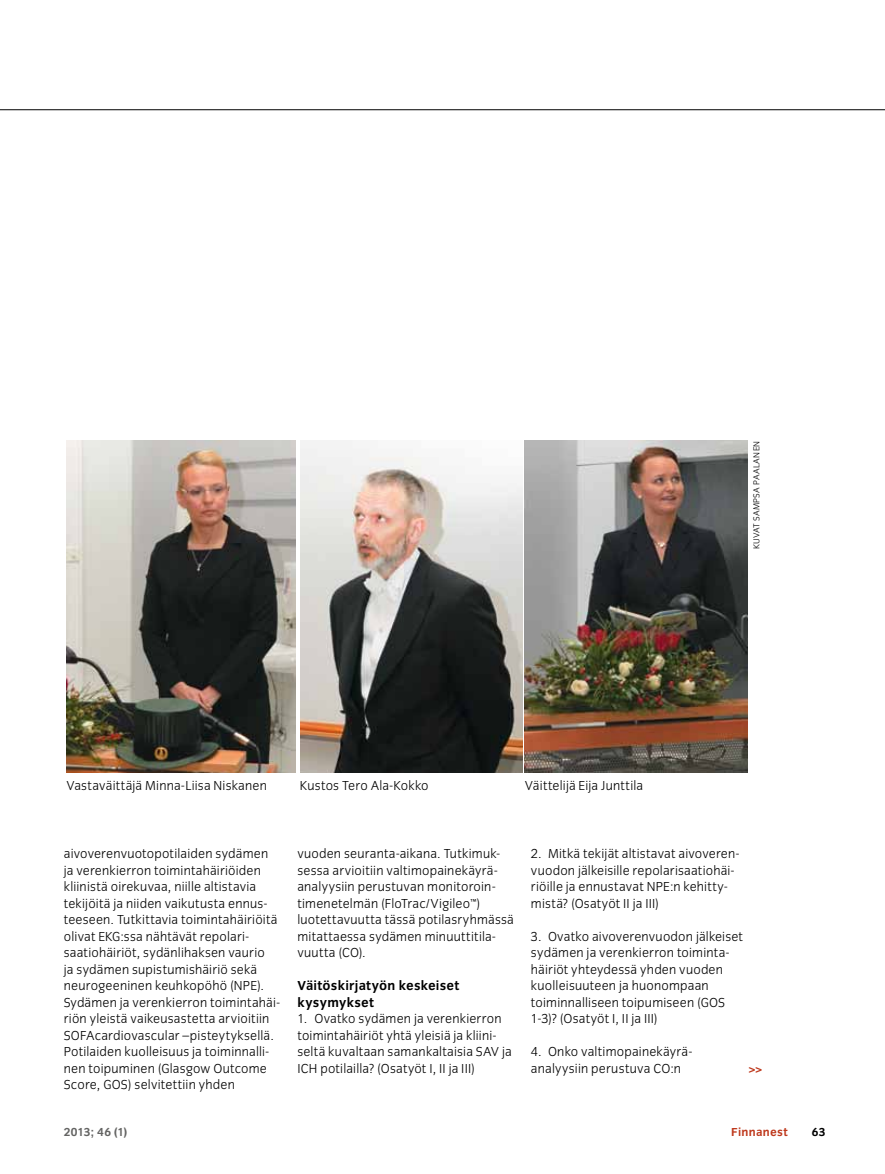
<style>
.page{position:relative;width:885px;height:1174px;background:#fff}
.page>*{position:absolute;margin:0;border:0;box-sizing:border-box;transform-origin:0 0}
.t1{font:300 13.5px/16.5px "Congress Sans";letter-spacing:.015em;color:#000}
.t2{font:700 13.5px/16.5px "Congress Sans";letter-spacing:.015em;color:#000}
.t3{font:700 12px "Congress Sans";color:#be381c}
.t4{font:700 12px "Congress Sans";letter-spacing:.015em;color:#646463}
.t5{font:700 12px "Congress Sans";color:#000}
.t6{font:300 9px "Congress Sans";letter-spacing:.03em;color:#000}
</style>
<div class="page">
<hr style="left:0;top:109px;width:884px;height:1px;background:#000">
<img style="left:525px;top:441px;width:222px;height:331px">
<img style="left:66px;top:441px;width:229px;height:331px">
<img style="left:301px;top:441px;width:221px;height:331px">
<p class="t1" style="left:66px;top:777px;width:202px">Vastaväittäjä Minna-Liisa Niskanen</p>
<p class="t1" style="left:300px;top:777px;width:130px">Kustos Tero Ala-Kokko</p>
<p class="t1" style="left:525px;top:777px;width:120px">Väittelijä Eija Junttila</p>
<p class="t6" style="left:751px;top:549px;width:109px;rotate:-90deg">Kuvat Sampsa Paalanen</p>
<p class="t1" style="left:64px;top:845px;width:218px">aivoverenvuotopotilaiden sydämen ja verenkierron toimintahäiriöiden kliinistä oirekuvaa, niille altistavia tekijöitä ja niiden vaikutusta ennus&shy;teeseen. Tutkittavia toimintahäiriöitä olivat EKG:ssa nähtävät repolari&shy;saatiohäiriöt, sydänlihaksen vaurio<br>ja sydämen supistumishäiriö sekä neurogeeninen keuhkopöhö (NPE).<br>Sydämen ja verenkierron toimintahäi&shy;riön yleistä vaikeusastetta arvioitiin SOFAcardiovascular –pisteytyksellä.<br>Potilaiden kuolleisuus ja toiminnalli&shy;nen toipuminen (Glasgow Outcome Score, GOS) selvitettiin yhden</p>
<p class="t1" style="left:297px;top:845px;width:218px">vuoden seuranta-aikana. Tutkimuk&shy;sessa arvioitiin valtimopainekäyrä&shy;analyysiin perustuvan monitoroin&shy;timenetelmän (FloTrac/Vigileo™) luotettavuutta tässä potilasryhmässä mitattaessa sydämen minuuttitila&shy;vuutta (CO).</p>
<p class="t2" style="left:297px;top:977px;width:163px">Väitöskirjatyön keskeiset kysymykset</p>
<p class="t1" style="left:297px;top:1010px;width:216px">1. Ovatko sydämen ja verenkierron toimintahäiriöt yhtä yleisiä ja kliini&shy;seltä kuvaltaan samankaltaisia SAV ja ICH potilailla? (Osatyöt I, II ja III)</p>
<p class="t1" style="left:531px;top:845px;width:210px">2. Mitkä tekijät altistavat aivoveren&shy;vuodon jälkeisille repolarisaatiohäi&shy;riöille ja ennustavat NPE:n kehitty&shy;mistä? (Osatyöt II ja III)</p>
<p class="t1" style="left:531px;top:928px;width:213px">3. Ovatko aivoverenvuodon jälkeiset sydämen ja verenkierron toiminta&shy;häiriöt yhteydessä yhden vuoden kuolleisuuteen ja huonompaan toiminnalliseen toipumiseen (GOS 1-3)? (Osatyöt I, II ja III)</p>
<p class="t1" style="left:531px;top:1043px;width:163px">4. Onko valtimopainekäyrä&shy;analyysiin perustuva CO:n</p>
<p class="t3" style="left:748px;top:1062px;width:15px">&gt;&gt;</p>
<p class="t4" style="left:64px;top:1125px;width:65px">2013; 46 (1)</p>
<p class="t3" style="left:731px;top:1125px;width:58px">Finnanest</p>
<p class="t5" style="left:811px;top:1125px;width:15px">63</p>
</div>
